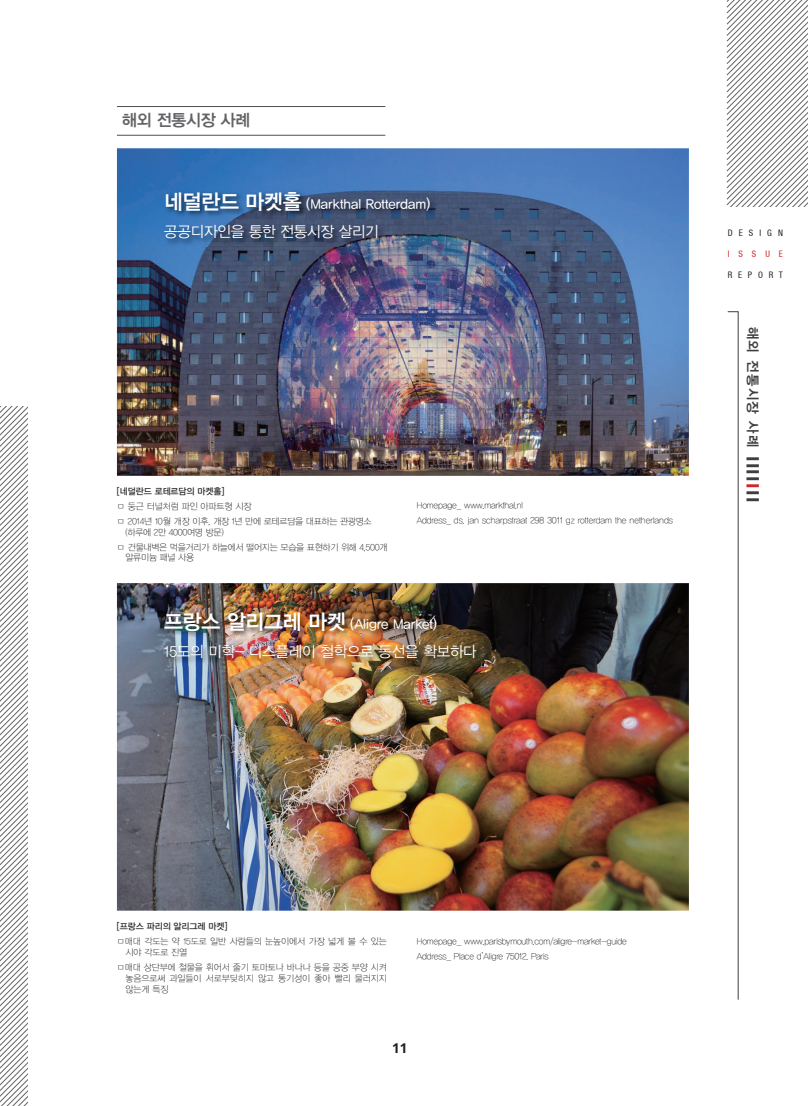
<style>
.page{position:relative;width:808px;height:1106px;background:#fff}
.page>*{position:absolute;margin:0;border:0;box-sizing:border-box;transform-origin:0 0}
.t1{font:16.5px "YDVYGO14";letter-spacing:-.015em;color:#636366}
.t2{font:15px "YDVYGO12";letter-spacing:-.015em;color:#fff}
.t3{font:13.5px "YDVYGO13";color:#fff}
.t4{font:13.5px "YDVYGO14";letter-spacing:.1em;color:#3e3e3f}
.t5{font:700 13.5px "Noto Sans";color:#231f20}
.t6{font:9px/15px "YDVYGO11";letter-spacing:-.015em;color:#231f20}
.t7{font:9px "YDVYGO13";letter-spacing:-.015em;color:#231f20}
.t8{font:condensed 9px "Helvetica 57";letter-spacing:.675em;color:#231f20}
.t9{font:condensed 9px "Helvetica 57";letter-spacing:1.02em;color:#d1232a}
.s1{font-family:"YDVYGO14";font-size:21px}
.s2{color:#d1232a}
</style>
<div class="page">
<img style="left:117px;top:583px;width:572px;height:327px">
<img style="left:117px;top:148px;width:572px;height:328px">
<svg style="left:0;top:406px;width:28px;height:700px"></svg>
<svg style="left:727px;top:0;width:81px;height:207px"></svg>
<svg style="left:727px;top:311px;width:11px;height:689px"></svg>
<img style="left:163px;top:190px;width:274px;height:56px">
<img style="left:163px;top:611px;width:321px;height:55px">
<hr style="left:117px;top:135px;width:268px;height:1px;background:#505052">
<hr style="left:117px;top:106px;width:268px;height:1px;background:#505052">
<h1 class="t1" style="left:122px;top:109px;width:130px">해외 전통시장 사례</h1>
<h3 class="t3" style="left:164px;top:195px;width:268px"><span class="s1">네덜란드 마켓홀</span> (Markthal Rotterdam)</h3>
<h2 class="t2" style="left:164px;top:222px;width:216px">공공디자인을 통한 전통시장 살리기</h2>
<p class="t7" style="left:117px;top:485px;width:109px">[네덜란드 로테르담의 마켓홀]</p>
<p class="t6" style="left:117px;top:498px;width:256px">ㅁ 둥근 터널처럼 파인 아파트형 시장<br>ㅁ 2014년 10월 개장 이후, 개장 1년 만에 로테르담을 대표하는 관광명소</p>
<p class="t6" style="left:117px;top:524px;width:272px;text-indent:9px">(하루에 2만 4000여명 방문)<br>ㅁ 건물내벽은 먹을거리가 하늘에서 떨어지는 모습을 표현하기 위해 4,500개</p>
<p class="t6" style="left:125px;top:550px;width:70px">알류미늄 패널 사용</p>
<p class="t6" style="left:417px;top:497px;width:258px">Homepage_ www.markthal.nl<br>Address_ ds. jan scharpstraat 298 3011 gz rotterdam the netherlands</p>
<h3 class="t3" style="left:164px;top:614px;width:274px"><span class="s1">프랑스 알리그레 마켓</span> (Aligre Market)</h3>
<h2 class="t2" style="left:164px;top:642px;width:314px">15도의 미학- 디스플레이 철학으로 동선을 확보하다</h2>
<p class="t8" style="left:728px;top:227px;width:57px">DESIGN</p>
<p class="t9" style="left:728px;top:248px;width:57px">ISSUE</p>
<p class="t8" style="left:728px;top:269px;width:57px">REPORT</p>
<h3 class="t4" style="left:762px;top:326px;width:179px;rotate:90deg">해외 전통시장 사례 ||||<span class="s2">|</span>||</h3>
<p class="t7" style="left:117px;top:920px;width:112px">[프랑스 파리의 알리그레 마켓]</p>
<p class="t6" style="left:125px;top:935px;width:263px;line-height:10.8px;text-indent:-9px">ㅁ매대 각도는 약 15도로 일반 사람들의 눈높이에서 가장 넓게 볼 수 있는 시야 각도로 진열</p>
<p class="t6" style="left:125px;top:961px;width:263px;line-height:10.8px;text-align:justify;text-indent:-9px">ㅁ매대 상단부에 철물을 휘어서 줄기 토마토나 바나나 등을 공중 부양 시켜 놓음으로써 과일들이 서로부딪히지 않고 통기성이 좋아 빨리 물러지지 않는게 특징</p>
<p class="t6" style="left:417px;top:933px;width:211px">Homepage_ www.parisbymouth.com/aligre-market-guide<br>Address_ Place d’Aligre 75012. Paris</p>
<h3 class="t5" style="left:392px;top:1038px;width:17px">11</h3>
</div>
